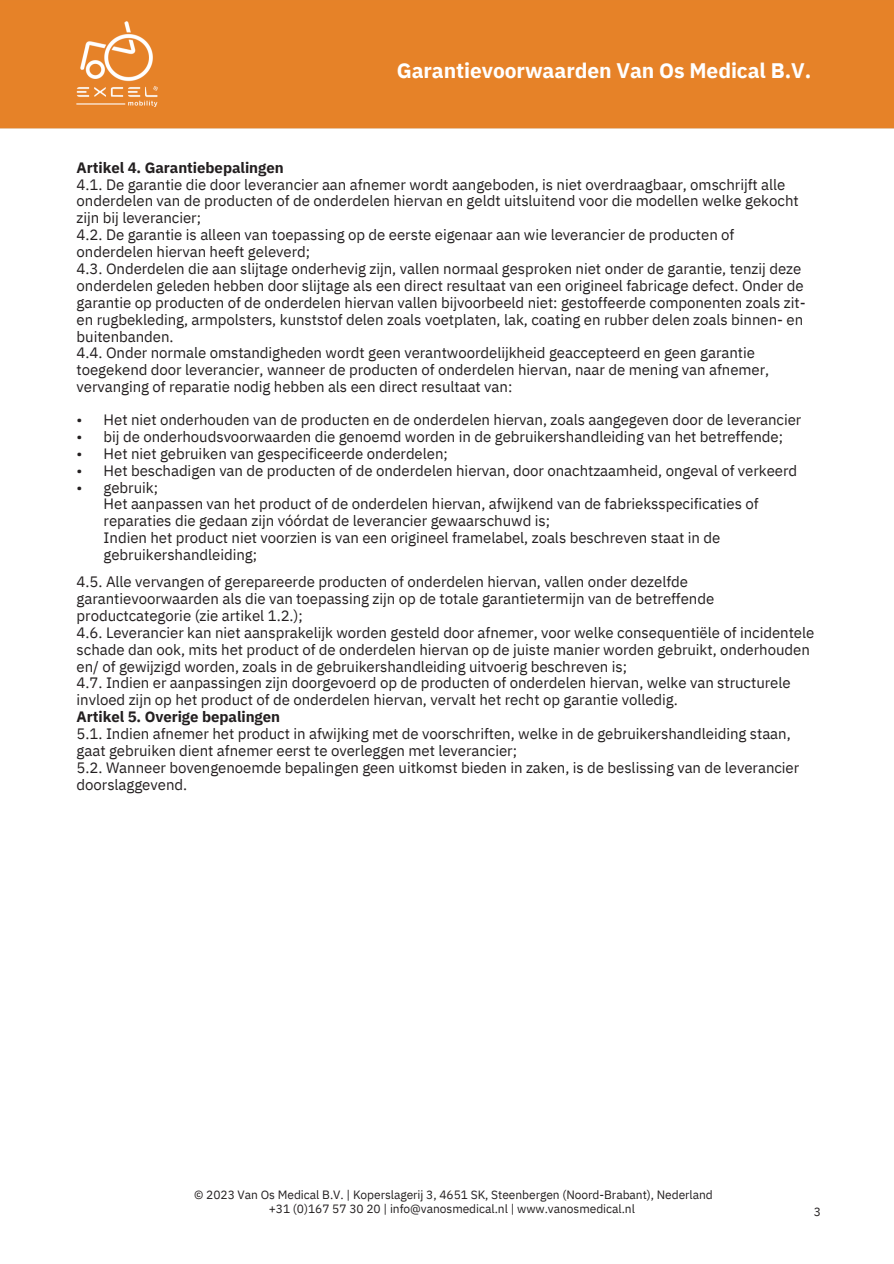
<style>
.page{position:relative;width:894px;height:1264px;background:#fff}
.page>*{position:absolute;margin:0;border:0;box-sizing:border-box;transform-origin:0 0}
.t1{font:700 21px "IBM Plex Sans";letter-spacing:-.005em;color:#fff}
.t2{font:15px/16.8px "IBM Plex Sans";letter-spacing:-.005em;color:#231f20}
.t3{font:12px/13.5px "IBM Plex Sans";letter-spacing:-.005em;color:#231f20;text-align:center}
.s1{font-weight:700}
</style>
<div class="page">
<div style="left:0;top:0;width:893px;height:129px;background:#e68228"></div>
<p class="t1" style="left:396px;top:57px;width:416px">Garantievoorwaarden Van Os Medical B.V.</p>
<h2 class="t2" style="left:77px;top:159px;width:730px"><span class="s1">Artikel 4. Garantiebepalingen<br></span>4.1. De garantie die door leverancier aan afnemer wordt aangeboden, is niet overdraagbaar, omschrijft alle onderdelen van de producten of de onderdelen hiervan en geldt uitsluitend voor die modellen welke gekocht zijn bij leverancier;<br>4.2. De garantie is alleen van toepassing op de eerste eigenaar aan wie leverancier de producten of onderdelen hiervan heeft geleverd;<br>4.3. Onderdelen die aan slijtage onderhevig zijn, vallen normaal gesproken niet onder de garantie, tenzij deze onderdelen geleden hebben door slijtage als een direct resultaat van een origineel fabricage defect. Onder de garantie op producten of de onderdelen hiervan vallen bijvoorbeeld niet: gestoffeerde componenten zoals zit&shy;en rugbekleding, armpolsters, kunststof delen zoals voetplaten, lak, coating en rubber delen zoals binnen- en buitenbanden.<br>4.4. Onder normale omstandigheden wordt geen verantwoordelijkheid geaccepteerd en geen garantie toegekend door leverancier, wanneer de producten of onderdelen hiervan, naar de mening van afnemer, vervanging of reparatie nodig hebben als een direct resultaat van:</h2>
<h2 class="t2" style="left:77px;top:411px;width:7px;text-align:justify">• • • • •</h2>
<p class="t2" style="left:104px;top:411px;width:699px">Het niet onderhouden van de producten en de onderdelen hiervan, zoals aangegeven door de leverancier bij de onderhoudsvoorwaarden die genoemd worden in de gebruikershandleiding van het betreffende; Het niet gebruiken van gespecificeerde onderdelen;<br>Het beschadigen van de producten of de onderdelen hiervan, door onachtzaamheid, ongeval of verkeerd gebruik;<br>Het aanpassen van het product of de onderdelen hiervan, afwijkend van de fabrieksspecificaties of reparaties die gedaan zijn vóórdat de leverancier gewaarschuwd is;<br>Indien het product niet voorzien is van een origineel framelabel, zoals beschreven staat in de gebruikershandleiding;</p>
<p class="t2" style="left:77px;top:573px;width:739px">4.5. Alle vervangen of gerepareerde producten of onderdelen hiervan, vallen onder dezelfde garantievoorwaarden als die van toepassing zijn op de totale garantietermijn van de betreffende productcategorie (zie artikel 1.2.);<br>4.6. Leverancier kan niet aansprakelijk worden gesteld door afnemer, voor welke consequentiële of incidentele schade dan ook, mits het product of de onderdelen hiervan op de juiste manier worden gebruikt, onderhouden en/ of gewijzigd worden, zoals in de gebruikershandleiding uitvoerig beschreven is;<br>4.7. Indien er aanpassingen zijn doorgevoerd op de producten of onderdelen hiervan, welke van structurele invloed zijn op het product of de onderdelen hiervan, vervalt het recht op garantie volledig.<br><span class="s1">Artikel 5. Overige bepalingen<br></span>5.1. Indien afnemer het product in afwijking met de voorschriften, welke in de gebruikershandleiding staan, gaat gebruiken dient afnemer eerst te overleggen met leverancier;<br>5.2. Wanneer bovengenoemde bepalingen geen uitkomst bieden in zaken, is de beslissing van de leverancier doorslaggevend.</p>
<h1 class="t3" style="left:194px;top:1187px;width:520px">© 2023 Van Os Medical B.V. | Koperslagerij 3, 4651 SK, Steenbergen (Noord-Brabant), Nederland +31 (0)167 57 30 20 | info@vanosmedical.nl | www.vanosmedical.nl</h1>
<h2 class="t3" style="left:813px;top:1205px;width:9px">3</h2>
</div>
